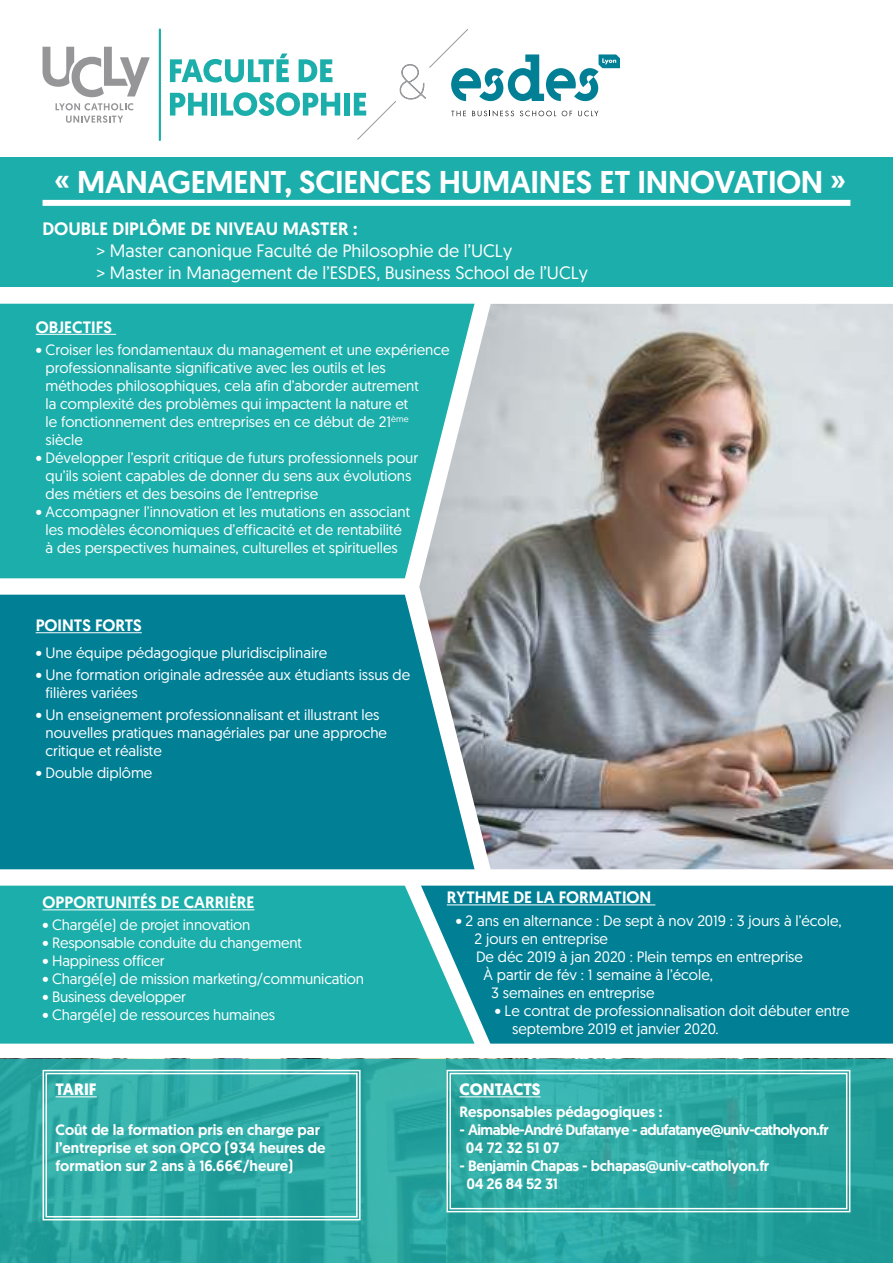
<style>
.page{position:relative;width:893px;height:1263px;background:#fff}
.page>*{position:absolute;margin:0;border:0;box-sizing:border-box;transform-origin:0 0}
.t1{font:500 31.5px "Geomanist";letter-spacing:-.01em;color:#fff}
.t2{font:18px/21.6px "Geomanist";color:#fff}
.t3{font:500 18px "Geomanist";color:#fff}
.t4{font:500 16.5px "Geomanist";color:#fff}
.t5{font:700 16.5px "Geomanist";color:#fff}
.t6{font:15px/18px "Geomanist";color:#fff}
.t7{font:500 15px/18px "Geomanist";color:#fff}
.t8{font:500 15px/18px "Geomanist";letter-spacing:-.04em;color:#fff}
.t9{font:500 15px/18px "Geomanist";letter-spacing:-.02em;color:#fff}
</style>
<div class="page">
<div style="left:0;top:304px;width:419px;height:274px;background:#1caeaa"></div>
<div style="left:0;top:595px;width:419px;height:274px;background:#007f95"></div>
<hr style="left:36px;top:334px;width:80px;height:1px;background:#fff">
<div style="left:0;top:886px;width:421px;height:157px;background:#1caeaa"></div>
<svg style="left:421px;top:886px;width:472px;height:157px;background:#098599"></svg>
<hr style="left:43px;top:909px;width:212px;height:1px;background:#fff">
<hr style="left:447px;top:904px;width:208px;height:1px;background:#fff">
<hr style="left:36px;top:632px;width:106px;height:1px;background:#fff">
<img style="left:419px;top:304px;width:474px;height:565px">
<svg style="left:0;top:1059px;width:893px;height:204px;background:#29a4a0"></svg>
<svg style="left:42px;top:1069px;width:319px;height:152px;background:#36ada9"></svg>
<div style="left:46px;top:1073px;width:312px;height:144px;border:1px solid #fff"></div>
<svg style="left:446px;top:1069px;width:405px;height:144px;background:#33aaa5"></svg>
<div style="left:449px;top:1073px;width:398px;height:136px;border:1px solid #fff"></div>
<div style="left:0;top:157px;width:893px;height:130px;background:#1caeaa"></div>
<div style="left:43px;top:200px;width:807px;height:6px;background:#fff"></div>
<svg style="left:170px;top:54px;width:119px;height:29px"></svg>
<svg style="left:299px;top:59px;width:34px;height:23px"></svg>
<svg style="left:170px;top:93px;width:37px;height:23px"></svg>
<div style="left:211px;top:93px;width:6px;height:23px;background:#1caeaa"></div>
<svg style="left:221px;top:92px;width:119px;height:24px"></svg>
<div style="left:344px;top:93px;width:6px;height:23px;background:#1caeaa"></div>
<svg style="left:354px;top:29px;width:266px;height:111px"></svg>
<hr style="left:159px;top:28px;width:2px;height:113px;background:#1caeaa">
<svg style="left:43px;top:47px;width:107px;height:50px"></svg>
<svg style="left:56px;top:103px;width:77px;height:20px"></svg>
<h1 class="t1" style="left:55px;top:161px;width:793px">« MANAGEMENT, SCIENCES HUMAINES ET INNOVATION »</h1>
<p class="t3" style="left:43px;top:217px;width:316px">DOUBLE DIPLÔME DE NIVEAU MASTER :</p>
<p class="t2" style="left:97px;top:239px;width:493px">&gt; Master canonique Faculté de Philosophie de l’UCLy<br>&gt; Master in Management de l’ESDES, Business School de l’UCLy</p>
<p class="t4" style="left:36px;top:316px;width:78px">OBJECTIFS</p>
<p class="t6" style="left:46px;top:340px;width:406px;text-indent:-10px">• Croiser les fondamentaux du management et une expérience professionnalisante significative avec les outils et les méthodes philosophiques, cela afin d’aborder autrement<br>la complexité des problèmes qui impactent la nature et<br>le fonctionnement des entreprises en ce début de 21<sup>ème </sup>siècle</p>
<p class="t6" style="left:46px;top:448px;width:374px;text-indent:-10px">• Développer l’esprit critique de futurs professionnels pour qu’ils soient capables de donner du sens aux évolutions des métiers et des besoins de l’entreprise</p>
<p class="t6" style="left:36px;top:502px;width:376px;text-align:center">• Accompagner l’innovation et les mutations en associant les modèles économiques d’efficacité et de rentabilité<br>à des perspectives humaines, culturelles et spirituelles</p>
<p class="t4" style="left:36px;top:614px;width:108px">POINTS FORTS</p>
<p class="t6" style="left:36px;top:643px;width:293px">• Une équipe pédagogique pluridisciplinaire</p>
<p class="t6" style="left:46px;top:665px;width:366px;text-indent:-10px">• Une formation originale adressée aux étudiants issus de filières variées</p>
<p class="t6" style="left:46px;top:705px;width:343px;text-indent:-10px">• Un enseignement professionnalisant et illustrant les nouvelles pratiques managériales par une approche critique et réaliste</p>
<p class="t6" style="left:36px;top:764px;width:118px">• Double diplôme</p>
<p class="t4" style="left:43px;top:891px;width:214px">OPPORTUNITÉS DE CARRIÈRE</p>
<p class="t6" style="left:43px;top:916px;width:209px">• Chargé(e) de projet innovation</p>
<p class="t6" style="left:43px;top:934px;width:261px">• Responsable conduite du changement</p>
<p class="t6" style="left:43px;top:952px;width:124px">• Happiness officer</p>
<p class="t6" style="left:43px;top:970px;width:323px">• Chargé(e) de mission marketing/communication</p>
<p class="t6" style="left:43px;top:988px;width:145px">• Business developper</p>
<p class="t6" style="left:43px;top:1006px;width:234px">• Chargé(e) de ressources humaines</p>
<p class="t5" style="left:56px;top:1078px;width:43px">TARIF</p>
<p class="t7" style="left:56px;top:1121px;width:272px">Coût de la formation pris en charge par l’entreprise et son OPCO (934 heures de formation sur 2 ans à 16.66€/heure)</p>
<p class="t4" style="left:447px;top:886px;width:206px">RYTHME DE LA FORMATION</p>
<p class="t6" style="left:456px;top:911px;width:387px">• 2 ans en alternance : De sept à nov 2019 : 3 jours à l’école,</p>
<p class="t6" style="left:475px;top:929px;width:135px">2 jours en entreprise</p>
<p class="t6" style="left:476px;top:947px;width:328px">De déc 2019 à jan 2020 : Plein temps en entreprise</p>
<p class="t6" style="left:484px;top:965px;width:231px">À partir de fév : 1 semaine à l’école,</p>
<p class="t6" style="left:491px;top:983px;width:165px">3 semaines en entreprise</p>
<p class="t6" style="left:512px;top:1001px;width:339px;text-indent:-17px">• Le contrat de professionnalisation doit débuter entre septembre 2019 et janvier 2020.</p>
<p class="t5" style="left:459px;top:1078px;width:83px">CONTACTS</p>
<p class="t7" style="left:459px;top:1103px;width:204px">Responsables pédagogiques :</p>
<p class="t8" style="left:466px;top:1121px;width:365px;text-indent:-6px">- Aimable-André Dufatanye - adufatanye@univ-catholyon.fr<br>04 72 32 51 07</p>
<p class="t9" style="left:466px;top:1157px;width:304px;text-indent:-7px">- Benjamin Chapas - bchapas@univ-catholyon.fr<br>04 26 84 52 31</p>
</div>
